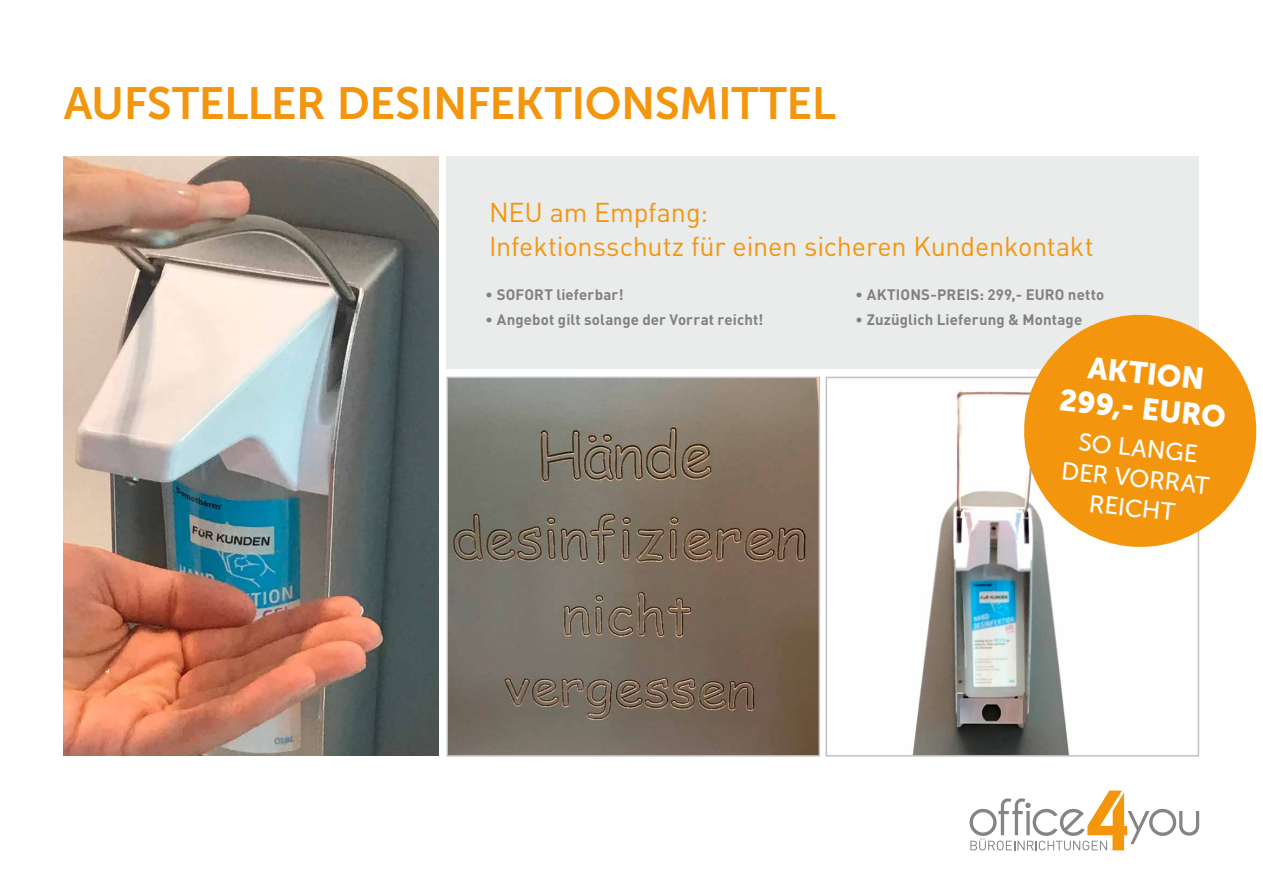
<style>
.page{position:relative;width:1263px;height:893px;background:#fff}
.page>*{position:absolute;margin:0;border:0;box-sizing:border-box;transform-origin:0 0}
.t1{font:45px "Museo Sans 700";letter-spacing:-.01em;color:#f4960d}
.t2{font:30px/35.5px "Museo Sans 900";color:#fff;text-align:center}
.t3{font:27px/34.2px "DIN Pro";letter-spacing:-.01em;color:#f4960d}
.t4{font:24.6px/30px "Museo Sans 500";color:#fff;text-align:center}
.t5{font:700 15px "DIN Pro";letter-spacing:.01em;color:#818184}
.s1{font-weight:400}
</style>
<div class="page">
<img style="left:449px;top:380px;width:368px;height:374px">
<div style="left:446px;top:377px;width:374px;height:380px;border:2px solid #c1c1c5"></div>
<img style="left:912px;top:391px;width:158px;height:363px">
<div style="left:826px;top:377px;width:373px;height:380px;border:2px solid #c1c1c5"></div>
<img style="left:64px;top:156px;width:374px;height:600px">
<div style="left:446px;top:156px;width:753px;height:213px;background:#eaebeb"></div>
<svg style="left:969px;top:790px;width:230px;height:60px"></svg>
<svg style="left:1018px;top:314px;width:239px;height:239px;fill:#f4960d"></svg>
<h1 class="t1" style="left:64px;top:78px;width:774px">AUFSTELLER DESINFEKTIONSMITTEL</h1>
<h3 class="t3" style="left:489px;top:194px;width:606px">NEU am Empfang:<br>Infektionsschutz für einen sicheren Kundenkontakt</h3>
<p class="t5" style="left:485px;top:285px;width:140px"><span class="s1">•</span> SOFORT lieferbar!</p>
<p class="t5" style="left:485px;top:310px;width:280px"><span class="s1">•</span> Angebot gilt solange der Vorrat reicht!</p>
<p class="t5" style="left:855px;top:285px;width:251px"><span class="s1">•</span> AKTIONS-PREIS: 299,- EURO netto</p>
<p class="t5" style="left:855px;top:310px;width:229px"><span class="s1">•</span> Zuzüglich Lieferung &amp; Montage</p>
<h2 class="t2" style="left:1065px;top:347px;width:168px;rotate:6deg">AKTION<br>299,- EURO</h2>
<h3 class="t4" style="left:1066px;top:425px;width:150px;rotate:6deg">SO LANGE<br>DER VORRAT<br>REICHT</h3>
</div>
